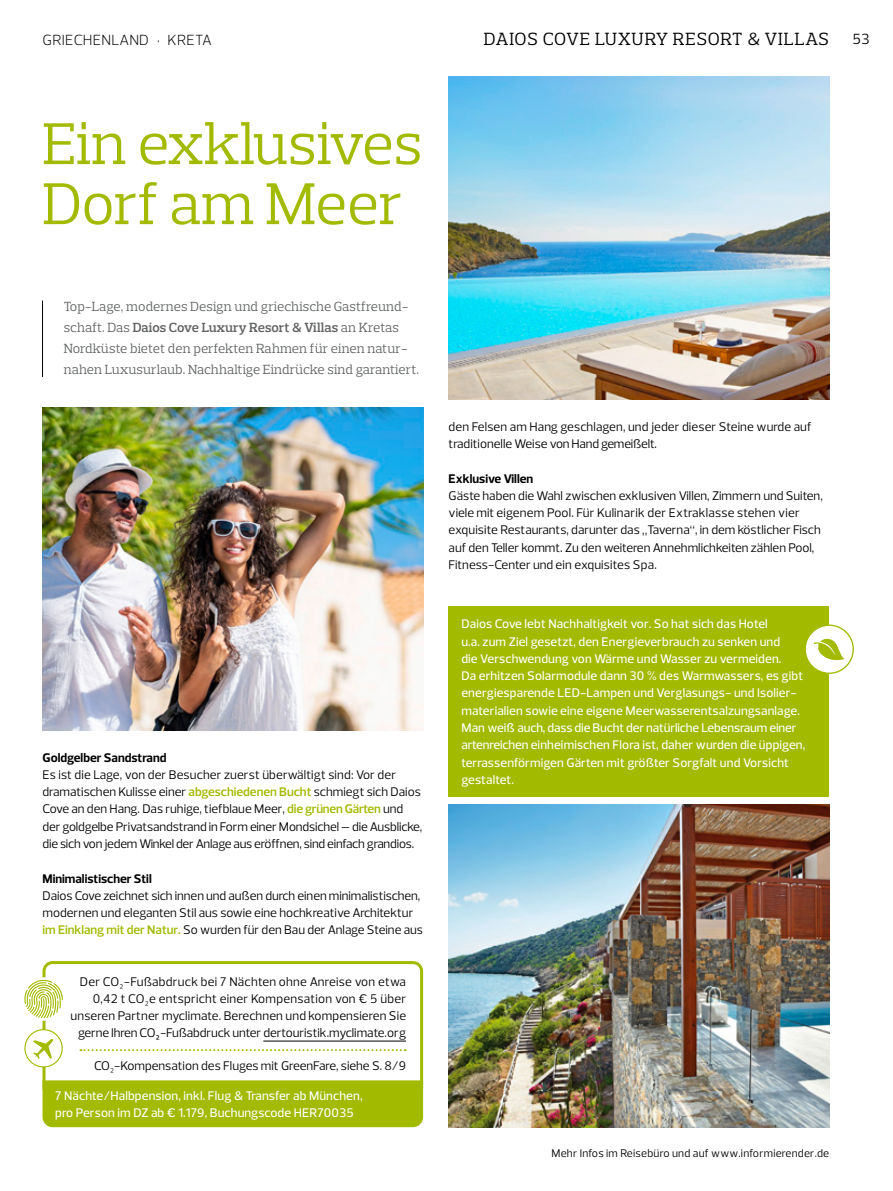
<style>
.page{position:relative;width:893px;height:1191px;background:#fff}
.page>*{position:absolute;margin:0;border:0;box-sizing:border-box;transform-origin:0 0}
.t1{font:60px/60px "Prelo Slab";color:#a2ba00}
.t2{font:18px "Prelo Slab";letter-spacing:.045em;color:#000}
.t3{font:300 15px "Prelo";letter-spacing:.015em;color:#000}
.t4{font:15px "Prelo";color:#000}
.t5{font:13.5px/21px "Prelo Slab";letter-spacing:.01em;color:#616463}
.t6{font:12.75px/17.2px "Prelo";color:#000}
.t7{font:500 12.75px/17.2px "Prelo";letter-spacing:.01em;color:#fff}
.t8{font:700 12.75px "Prelo";color:#000}
.t9{font:11.25px "Prelo";letter-spacing:.02em;color:#000}
.s1{font-weight:600}
.s2{font-weight:600;color:#a2ba00}
</style>
<div class="page">
<hr style="left:42px;top:300px;width:1px;height:77px;background:#000">
<div style="left:449px;top:606px;width:380px;height:190px;background:#a2ba00"></div>
<img style="left:449px;top:77px;width:380px;height:322px">
<img style="left:43px;top:407px;width:380px;height:323px">
<img style="left:449px;top:804px;width:380px;height:323px">
<div style="left:805px;top:625px;width:48px;height:48px;background:#fff;border-radius:50%"></div>
<div style="left:804px;top:624px;width:50px;height:50px;border:1px solid #a2ba00;border-radius:50%"></div>
<svg style="left:813px;top:638px;width:31px;height:23px"></svg>
<div style="left:43px;top:961px;width:380px;height:137px;border:3px solid #a2ba00;border-radius:9px"></div>
<hr style="left:263px;top:1040px;width:143px;height:1px;background:#000">
<div style="left:42px;top:1079px;width:382px;height:49px;background:#a2ba00"></div>
<div style="left:22px;top:977px;width:43px;height:43px;background:#fff;border-radius:50%"></div>
<svg style="left:24px;top:979px;width:39px;height:39px"></svg>
<svg style="left:80px;top:1049px;width:326px;height:2px"></svg>
<div style="left:25px;top:1029px;width:37px;height:38px;background:#fff;border-radius:50%"></div>
<div style="left:24px;top:1029px;width:39px;height:38px;border:1px solid #a2ba00;border-radius:50%"></div>
<svg style="left:33px;top:1039px;width:20px;height:20px"></svg>
<p class="t3" style="left:43px;top:31px;width:171px">GRIECHENLAND • KRETA</p>
<h2 class="t2" style="left:484px;top:28px;width:347px">DAIOS COVE LUXURY RESORT &amp; VILLAS</h2>
<p class="t4" style="left:852px;top:30px;width:19px">53</p>
<h1 class="t1" style="left:43px;top:114px;width:381px">Ein exklusives<br>Dorf am Meer</h1>
<p class="t5" style="left:64px;top:295px;width:357px">Top-Lage, modernes Design und griechische Gastfreund&shy;schaft. Das <span class="s1">Daios Cove Luxury Resort &amp; Villas</span> an Kretas Nordküste bietet den perfekten Rahmen für einen natur&shy;nahen Luxusurlaub. Nachhaltige Eindrücke sind garantiert.</p>
<p class="t8" style="left:43px;top:749px;width:126px">Goldgelber Sandstrand</p>
<p class="t6" style="left:43px;top:766px;width:381px">Es ist die Lage, von der Besucher zuerst überwältigt sind: Vor der dramatischen Kulisse einer <span class="s2">abgeschiedenen Bucht</span> schmiegt sich Daios Cove an den Hang. Das ruhige, tiefblaue Meer, <span class="s2">die grünen Gärten</span> und der goldgelbe Privatsandstrand in Form einer Mondsichel – die Ausblicke, die sich von jedem Winkel der Anlage aus eröffnen, sind einfach grandios.</p>
<p class="t8" style="left:43px;top:870px;width:111px">Minimalistischer Stil</p>
<p class="t6" style="left:43px;top:887px;width:382px">Daios Cove zeichnet sich innen und außen durch einen minimalistischen, modernen und eleganten Stil aus sowie eine hochkreative Architektur <span class="s2">im Einklang mit der Natur.</span> So wurden für den Bau der Anlage Steine aus</p>
<p class="t6" style="left:71px;top:972px;width:337px;text-align:right">Der CO₂-Fußabdruck bei 7 Nächten ohne Anreise von etwa 0,42 t CO₂e entspricht einer Kompensation von € 5 über unseren Partner myclimate. Berechnen und kompensieren Sie gerne Ihren CO<span class="s1">₂</span>-Fußabdruck unter dertouristik.myclimate.org</p>
<p class="t6" style="left:94px;top:1057px;width:314px">CO₂-Kompensation des Fluges mit GreenFare, siehe S. 8/9</p>
<p class="t7" style="left:55px;top:1086px;width:309px">7 Nächte/Halbpension, inkl. Flug &amp; Transfer ab München, pro Person im DZ ab € 1.179, Buchungscode HER70035</p>
<p class="t6" style="left:449px;top:418px;width:364px">den Felsen am Hang geschlagen, und jeder dieser Steine wurde auf traditionelle Weise von Hand gemeißelt.</p>
<p class="t8" style="left:449px;top:470px;width:86px">Exklusive Villen</p>
<p class="t6" style="left:449px;top:487px;width:376px">Gäste haben die Wahl zwischen exklusiven Villen, Zimmern und Suiten, viele mit eigenem Pool. Für Kulinarik der Extraklasse stehen vier exquisite Restaurants, darunter das „Taverna“, in dem köstlicher Fisch auf den Teller kommt. Zu den weiteren Annehmlichkeiten zählen Pool, Fitness-Center und ein exquisites Spa.</p>
<p class="t7" style="left:461px;top:615px;width:345px">Daios Cove lebt Nachhaltigkeit vor. So hat sich das Hotel<br>u.a. zum Ziel gesetzt, den Energieverbrauch zu senken und<br>die Verschwendung von Wärme und Wasser zu vermeiden.<br>Da erhitzen Solarmodule dann 30 % des Warmwassers, es gibt energiesparende LED-Lampen und Verglasungs- und Isolier&shy;materialien sowie eine eigene Meerwasserentsalzungsanlage.<br>Man weiß auch, dass die Bucht der natürliche Lebensraum einer artenreichen einheimischen Flora ist, daher wurden die üppigen, terrassenförmigen Gärten mit größter Sorgfalt und Vorsicht gestaltet.</p>
<p class="t9" style="left:551px;top:1146px;width:279px">Mehr Infos im Reisebüro und auf www.informierender.de</p>
</div>
